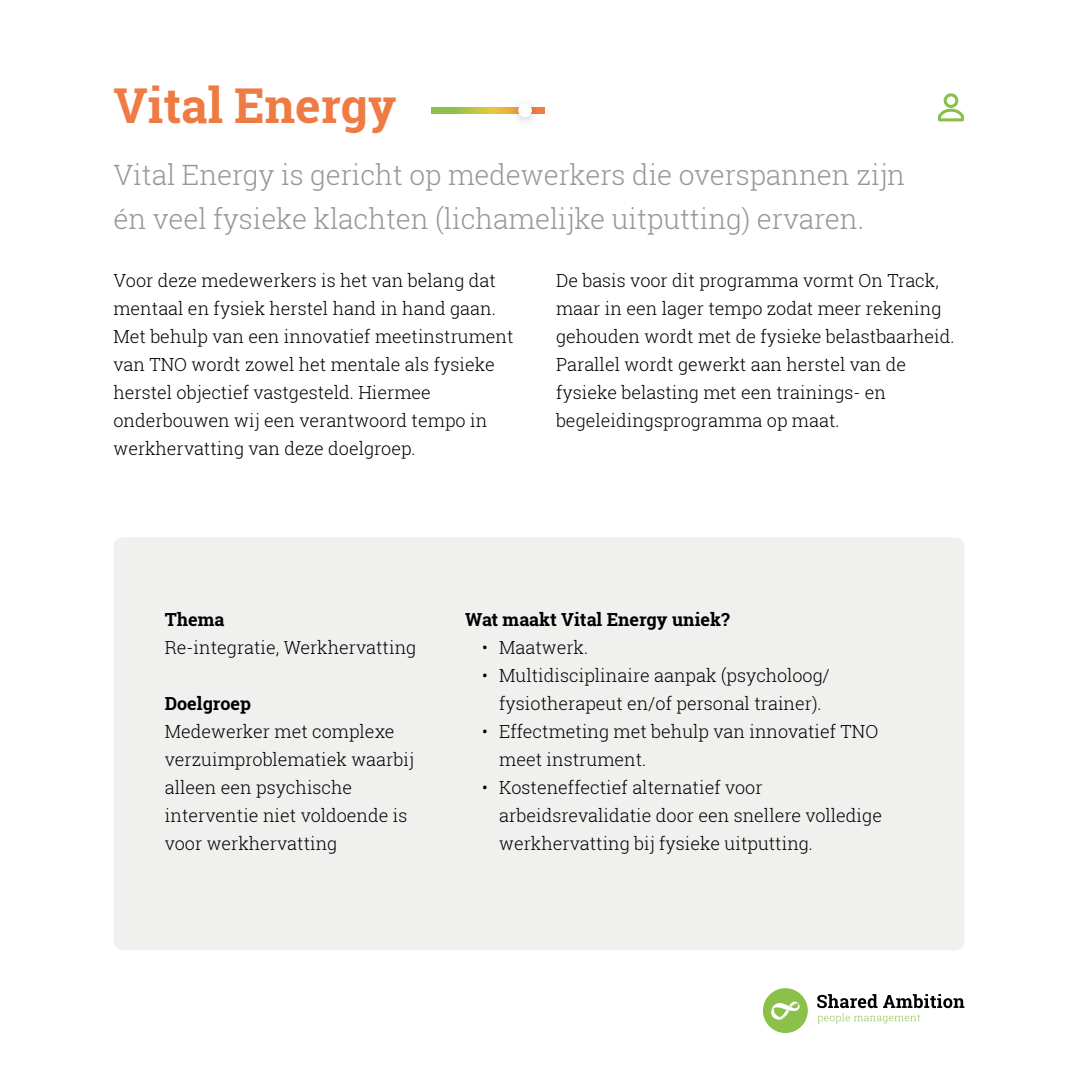
<style>
.page{position:relative;width:1078px;height:1078px;background:#fff}
.page>*{position:absolute;margin:0;border:0;box-sizing:border-box;transform-origin:0 0}
.t1{font:700 48px "Roboto Slab";color:#ef7b44}
.t2{font:300 28px/44px "Roboto Slab";letter-spacing:-.005em;color:#95989a}
.t3{font:300 18px/28px "Roboto Slab";color:#000}
.t4{font:700 18px "Roboto Slab";color:#000}
</style>
<div class="page">
<div style="left:762px;top:987px;width:45px;height:45px;background:#8bc04b;border-radius:50%"></div>
<svg style="left:817px;top:994px;width:147px;height:13px"></svg>
<svg style="left:817px;top:1013px;width:103px;height:10px"></svg>
<svg style="left:771px;top:1001px;width:28px;height:18px"></svg>
<svg style="left:431px;top:108px;width:113px;height:5px"></svg>
<div style="left:508px;top:96px;width:33px;height:33px;background:#000;opacity:.2"></div>
<div style="left:518px;top:103px;width:13px;height:14px;background:#fff;border-radius:50%"></div>
<div style="left:113px;top:537px;width:851px;height:413px;background:#f0f0ef;border-radius:10px"></div>
<svg style="left:937px;top:106px;width:28px;height:16px"></svg>
<div style="left:943px;top:93px;width:15px;height:15px;border:3px solid #8bbf4b;border-radius:50%"></div>
<h1 class="t1" style="left:113px;top:72px;width:284px">Vital Energy</h1>
<h2 class="t2" style="left:113px;top:152px;width:793px">Vital Energy is gericht op medewerkers die overspannen zijn én veel fysieke klachten (lichamelijke uitputting) ervaren.</h2>
<p class="t3" style="left:113px;top:266px;width:401px">Voor deze medewerkers is het van belang dat mentaal en fysiek herstel hand in hand gaan.<br>Met behulp van een innovatief meetinstrument van TNO wordt zowel het mentale als fysieke herstel objectief vastgesteld. Hiermee onderbouwen wij een verantwoord tempo in werkhervatting van deze doelgroep.</p>
<p class="t3" style="left:556px;top:266px;width:400px">De basis voor dit programma vormt On Track, maar in een lager tempo zodat meer rekening gehouden wordt met de fysieke belastbaarheid.<br>Parallel wordt gewerkt aan herstel van de fysieke belasting met een trainings- en begeleidingsprogramma op maat.</p>
<p class="t4" style="left:165px;top:606px;width:61px">Thema</p>
<p class="t3" style="left:165px;top:632px;width:253px">Re-integratie, Werkhervatting</p>
<p class="t4" style="left:165px;top:690px;width:88px">Doelgroep</p>
<p class="t3" style="left:165px;top:716px;width:250px">Medewerker met complexe verzuimproblematiek waarbij alleen een psychische interventie niet voldoende is voor werkhervatting</p>
<p class="t4" style="left:465px;top:606px;width:266px">Wat maakt Vital Energy uniek?</p>
<p class="t3" style="left:482px;top:632px;width:107px">• Maatwerk.</p>
<p class="t3" style="left:482px;top:660px;width:349px;text-align:center">• Multidisciplinaire aanpak (psycholoog/ fysiotherapeut en/of personal trainer).</p>
<p class="t3" style="left:499px;top:716px;width:380px;text-indent:-17px">• Effectmeting met behulp van innovatief TNO meet instrument.</p>
<p class="t3" style="left:499px;top:772px;width:384px;text-indent:-17px">• Kosteneffectief alternatief voor arbeidsrevalidatie door een snellere volledige werkhervatting bij fysieke uitputting.</p>
</div>
